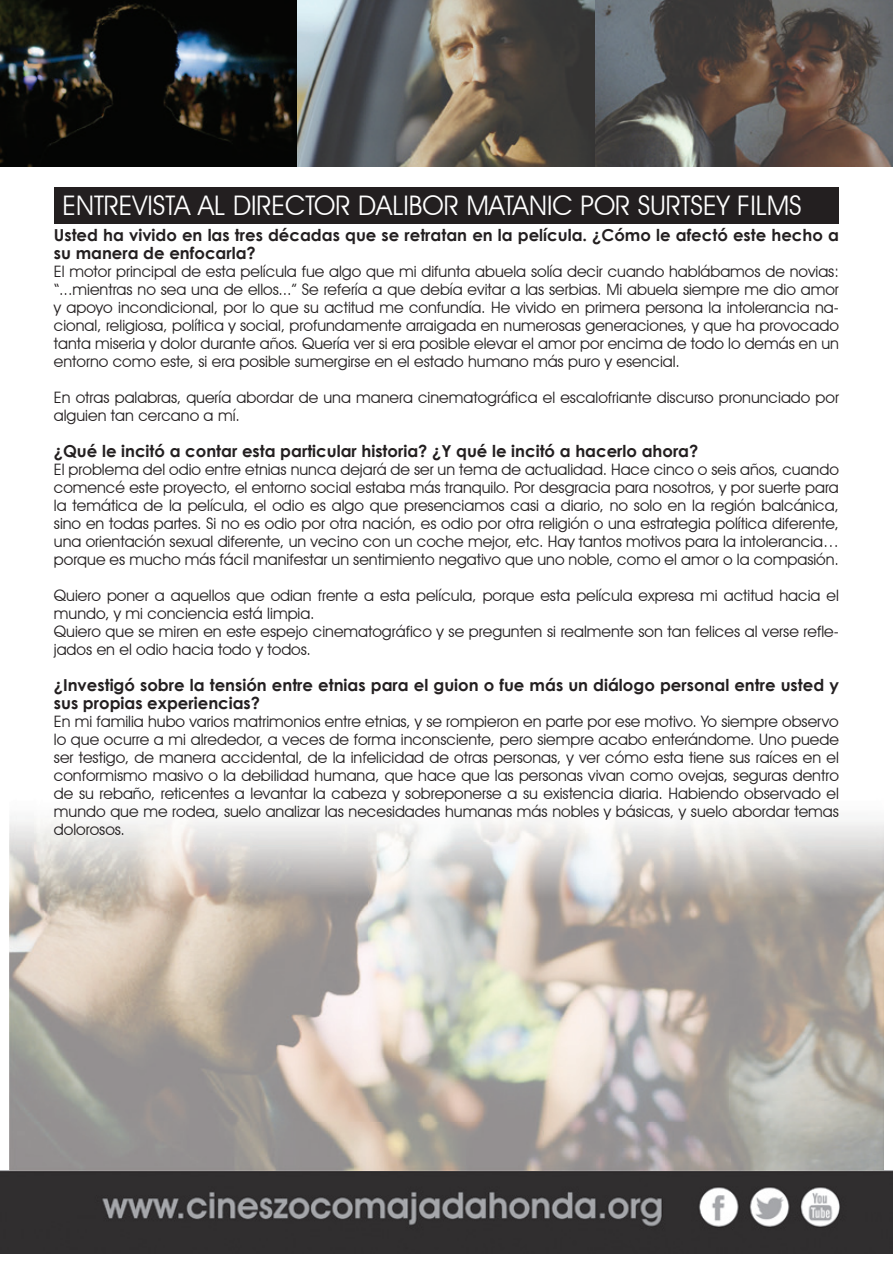
<style>
.page{position:relative;width:893px;height:1263px;background:#fff}
.page>*{position:absolute;margin:0;border:0;box-sizing:border-box;transform-origin:0 0}
.t1{font:27px "Avant Garde IT Cby BT";color:#fff}
.t2{font:700 16.5px/18px "Century Gothic";color:#231f20}
.t3{font:15.75px/18px "Avant Garde IT Cby BT";color:#231f20;text-align:justify}
</style>
<div class="page">
<img style="left:0;top:1170px;width:893px;height:84px">
<img style="left:0;top:0;width:893px;height:167px">
<img style="left:9px;top:816px;width:875px;height:354px">
<div style="left:54px;top:187px;width:785px;height:36px;background:#231f20"></div>
<h1 class="t1" style="left:63px;top:189px;width:741px">ENTREVISTA AL DIRECTOR DALIBOR MATANIC POR SURTSEY FILMS</h1>
<p class="t2" style="left:54px;top:225px;width:787px">Usted ha vivido en las tres décadas que se retratan en la película. ¿Cómo le afectó este hecho a su manera de enfocarla?</p>
<p class="t3" style="left:54px;top:262px;width:787px">El motor principal de esta película fue algo que mi difunta abuela solía decir cuando hablábamos de novias: “...mientras no sea una de ellos...” Se refería a que debía evitar a las serbias. Mi abuela siempre me dio amor y apoyo incondicional, por lo que su actitud me confundía. He vivido en primera persona la intolerancia na&shy;cional, religiosa, política y social, profundamente arraigada en numerosas generaciones, y que ha provocado tanta miseria y dolor durante años. Quería ver si era posible elevar el amor por encima de todo lo demás en un entorno como este, si era posible sumergirse en el estado humano más puro y esencial.</p>
<p class="t3" style="left:54px;top:388px;width:787px">En otras palabras, quería abordar de una manera cinematográfica el escalofriante discurso pronunciado por alguien tan cercano a mí.</p>
<p class="t2" style="left:54px;top:441px;width:646px">¿Qué le incitó a contar esta particular historia? ¿Y qué le incitó a hacerlo ahora?</p>
<p class="t3" style="left:54px;top:460px;width:786px">El problema del odio entre etnias nunca dejará de ser un tema de actualidad. Hace cinco o seis años, cuando comencé este proyecto, el entorno social estaba más tranquilo. Por desgracia para nosotros, y por suerte para la temática de la película, el odio es algo que presenciamos casi a diario, no solo en la región balcánica, sino en todas partes. Si no es odio por otra nación, es odio por otra religión o una estrategia política diferente, una orientación sexual diferente, un vecino con un coche mejor, etc. Hay tantos motivos para la intolerancia… porque es mucho más fácil manifestar un sentimiento negativo que uno noble, como el amor o la compasión.</p>
<p class="t3" style="left:54px;top:586px;width:786px;text-align:left">Quiero poner a aquellos que odian frente a esta película, porque esta película expresa mi actitud hacia el mundo, y mi conciencia está limpia.<br>Quiero que se miren en este espejo cinematográfico y se pregunten si realmente son tan felices al verse refle&shy;jados en el odio hacia todo y todos.</p>
<p class="t2" style="left:54px;top:675px;width:787px">¿Investigó sobre la tensión entre etnias para el guion o fue más un diálogo personal entre usted y sus propias experiencias?</p>
<p class="t3" style="left:54px;top:712px;width:787px">En mi familia hubo varios matrimonios entre etnias, y se rompieron en parte por ese motivo. Yo siempre observo lo que ocurre a mi alrededor, a veces de forma inconsciente, pero siempre acabo enterándome. Uno puede ser testigo, de manera accidental, de la infelicidad de otras personas, y ver cómo esta tiene sus raíces en el conformismo masivo o la debilidad humana, que hace que las personas vivan como ovejas, seguras dentro de su rebaño, reticentes a levantar la cabeza y sobreponerse a su existencia diaria. Habiendo observado el mundo que me rodea, suelo analizar las necesidades humanas más nobles y básicas, y suelo abordar temas dolorosos.</p>
</div>
